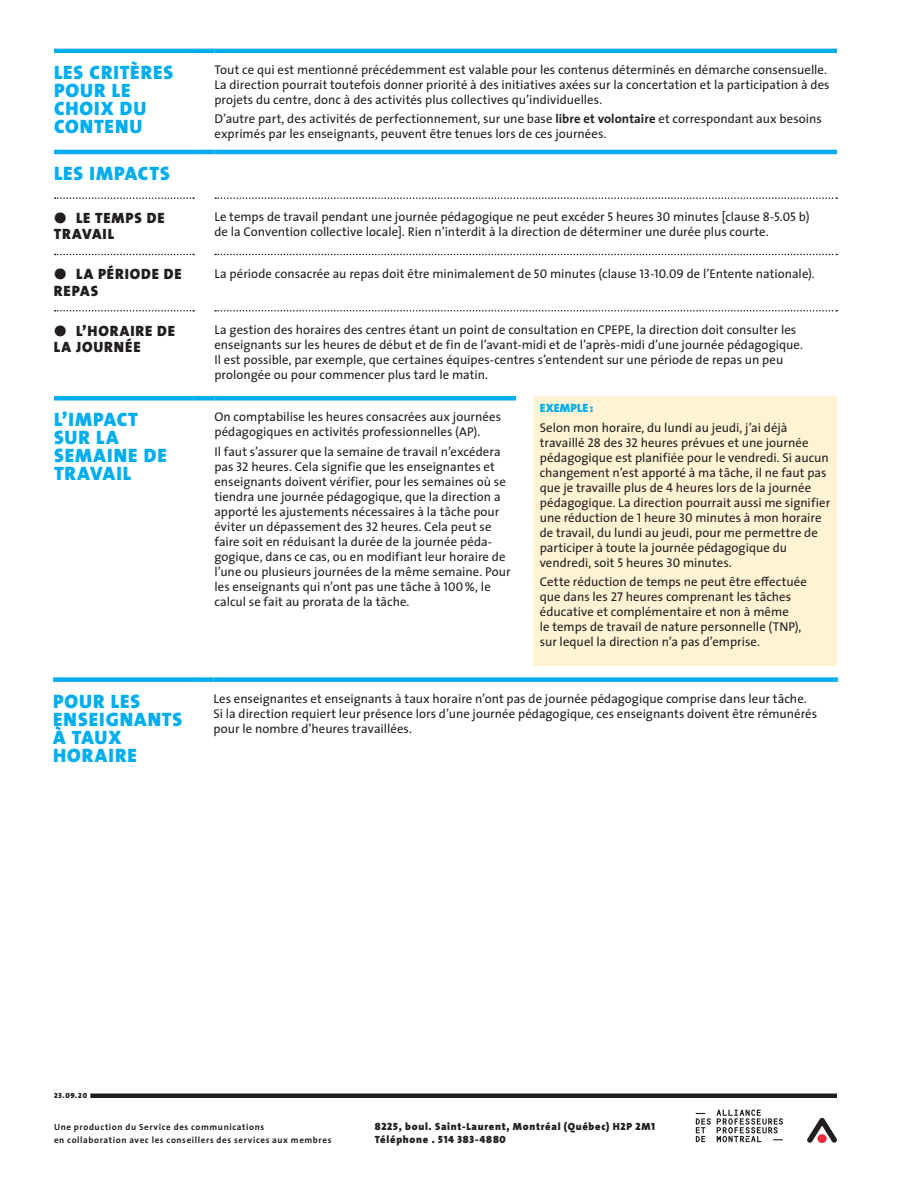
<style>
.page{position:relative;width:918px;height:1188px;background:#fff}
.page>*{position:absolute;margin:0;border:0;box-sizing:border-box;transform-origin:0 0}
.t1{font:19.5px/18px "The Sans Black Caps";letter-spacing:.05em;color:#00aeef}
.t2{font:15px/16.5px "The Sans Black Caps";letter-spacing:.06em;color:#231f20}
.t3{font:12.75px/15px "The Sans";color:#231f20}
.t4{font:900 12px "The Sans";letter-spacing:.015em;color:#00aeef}
.t5{font:900 10.5px/13.5px "The Sans";letter-spacing:.07em;color:#231f20}
.t6{font:700 9px/13.5px "The Sans";letter-spacing:.07em;color:#231f20}
.t7{font:7.5px "The Sans Black Caps";color:#231f20}
.s1{font-weight:700}
.s2{font-family:"The Sans Black Expert"}
.s3{font-family:"The Sans Caps"}
.s4{font-family:"The Sans Black Caps";font-weight:400}
</style>
<div class="page">
<svg style="left:55px;top:310px;width:139px;height:2px"></svg>
<hr style="left:194px;top:49px;width:20px;height:4px;background:#00aeef">
<hr style="left:214px;top:49px;width:623px;height:4px;background:#00aeef">
<hr style="left:54px;top:49px;width:140px;height:4px;background:#00aeef">
<hr style="left:54px;top:150px;width:140px;height:4px;background:#00aeef">
<svg style="left:55px;top:254px;width:139px;height:1px"></svg>
<svg style="left:215px;top:254px;width:622px;height:1px"></svg>
<svg style="left:55px;top:197px;width:139px;height:2px"></svg>
<svg style="left:215px;top:197px;width:622px;height:2px"></svg>
<svg style="left:215px;top:310px;width:622px;height:2px"></svg>
<hr style="left:194px;top:150px;width:20px;height:4px;background:#00aeef">
<hr style="left:214px;top:150px;width:623px;height:4px;background:#00aeef">
<hr style="left:194px;top:396px;width:20px;height:4px;background:#00aeef">
<hr style="left:54px;top:396px;width:140px;height:4px;background:#00aeef">
<hr style="left:214px;top:396px;width:302px;height:4px;background:#00aeef">
<div style="left:533px;top:396px;width:304px;height:270px;background:#fef3d2"></div>
<div style="left:193px;top:677px;width:21px;height:5px;background:#00aeef"></div>
<div style="left:214px;top:677px;width:624px;height:5px;background:#00aeef"></div>
<div style="left:53px;top:677px;width:140px;height:5px;background:#00aeef"></div>
<svg style="left:696px;top:1113px;width:15px;height:29px"></svg>
<svg style="left:717px;top:1110px;width:66px;height:32px"></svg>
<svg style="left:807px;top:1118px;width:30px;height:25px"></svg>
<hr style="left:90px;top:1094px;width:747px;height:4px;background:#231f20">
<h1 class="t1" style="left:54px;top:64px;width:121px">LES CRITÈRES<br>POUR LE<br>CHOIX DU<br>CONTENU</h1>
<p class="t3" style="left:214px;top:62px;width:617px">Tout ce qui est mentionné précédemment est valable pour les contenus déterminés en démarche consensuelle.<br>La direction pourrait toutefois donner priorité à des initiatives axées sur la concertation et la participation à des projets du centre, donc à des activités plus collectives qu’individuelles.</p>
<p class="t3" style="left:214px;top:112px;width:609px">D’autre part, des activités de perfectionnement, sur une base <span class="s1">libre et volontaire</span> et correspondant aux besoins exprimés par les enseignants, peuvent être tenues lors de ces journées.</p>
<h1 class="t1" style="left:54px;top:165px;width:117px">LES IMPACTS</h1>
<p class="t2" style="left:54px;top:210px;width:112px"><span class="s2">ö</span> LE TEMPS DE<br>TRAVAIL</p>
<p class="t3" style="left:214px;top:210px;width:597px">Le temps de travail pendant une journée pédagogique ne peut excéder <span class="s3">5</span> heures <span class="s3">30</span> minutes [clause <span class="s3">8</span>-<span class="s3">5</span>.<span class="s3">05</span> b) de la Convention collective locale]. Rien n’interdit à la direction de déterminer une durée plus courte.</p>
<p class="t2" style="left:54px;top:266px;width:129px"><span class="s2">ö</span> LA PÉRIODE DE<br>REPAS</p>
<p class="t3" style="left:214px;top:266px;width:602px">La période consacrée au repas doit être minimalement de <span class="s3">50</span> minutes (clause <span class="s3">13</span>-<span class="s3">10</span>.<span class="s3">09</span> de l’Entente nationale).</p>
<p class="t2" style="left:54px;top:322px;width:123px"><span class="s2">ö</span> L’HORAIRE DE<br>LA JOURNÉE</p>
<p class="t3" style="left:214px;top:322px;width:590px">La gestion des horaires des centres étant un point de consultation en CPEPE, la direction doit consulter les enseignants sur les heures de début et de fin de l’avant-midi et de l’après-midi d’une journée pédagogique.<br>Il est possible, par exemple, que certaines équipes‑centres s’entendent sur une période de repas un peu prolongée ou pour commencer plus tard le matin.</p>
<h1 class="t1" style="left:54px;top:411px;width:114px">L’IMPACT<br>SUR LA<br>SEMAINE DE<br>TRAVAIL</h1>
<p class="t3" style="left:214px;top:410px;width:288px">On comptabilise les heures consacrées aux journées pédagogiques en activités professionnelles (AP).</p>
<p class="t4" style="left:540px;top:400px;width:55px">EXEMPLE:</p>
<p class="t3" style="left:540px;top:420px;width:292px">Selon mon horaire, du lundi au jeudi, j’ai déjà travaillé <span class="s3">28</span> des <span class="s3">32</span> heures prévues et une journée pédagogique est planifiée pour le vendredi. Si aucun changement n’est apporté à ma tâche, il ne faut pas que je travaille plus de <span class="s3">4</span> heures lors de la journée pédagogique. La direction pourrait aussi me signifier une réduction de <span class="s3">1</span> heure <span class="s3">30</span> minutes à mon horaire de travail, du lundi au jeudi, pour me permettre de participer à toute la journée pédagogique du vendredi, soit <span class="s3">5</span> heures <span class="s3">30</span> minutes.</p>
<p class="t3" style="left:540px;top:575px;width:269px">Cette réduction de temps ne peut être e≠ectuée que dans les <span class="s3">27</span> heures comprenant les tâches éducative et complémentaire et non à même<br>le temps de travail de nature personnelle (TNP), sur lequel la direction n’a pas d’emprise.</p>
<p class="t3" style="left:214px;top:444px;width:298px">Il faut s’assurer que la semaine de travail n’excédera pas <span class="s3">32</span> heures. Cela signifie que les enseignantes et enseignants doivent vérifier, pour les semaines où se tiendra une journée pédagogique, que la direction a apporté les ajustements nécessaires à la tâche pour éviter un dépassement des <span class="s3">32</span> heures. Cela peut se faire soit en réduisant la durée de la journée péda&shy;gogique, dans ce cas, ou en modifiant leur horaire de l’une ou plusieurs journées de la même semaine. Pour les enseignants qui n’ont pas une tâche à <span class="s3">100</span>%, le calcul se fait au prorata de la tâche.</p>
<h1 class="t1" style="left:53px;top:692px;width:131px">POUR LES<br>ENSEIGNANTS<br>À TAUX<br>HORAIRE</h1>
<p class="t3" style="left:214px;top:691px;width:605px">Les enseignantes et enseignants à taux horaire n’ont pas de journée pédagogique comprise dans leur tâche.<br>Si la direction requiert leur présence lors d’une journée pédagogique, ces enseignants doivent être rémunérés pour le nombre d’heures travaillées.</p>
<p class="t7" style="left:54px;top:1091px;width:35px">23.09.20</p>
<p class="t6" style="left:54px;top:1120px;width:279px">Une production du Service des communications<br>en collaboration avec les conseillers des services aux membres</p>
<p class="t5" style="left:375px;top:1119px;width:282px"><span class="s4">8225</span>, boul. Saint-Laurent, Montréal (Québec) H<span class="s4">2</span>P <span class="s4">2</span>M<span class="s4">1<br></span>Téléphone . <span class="s4">514 383</span>-<span class="s4">4880</span></p>
</div>
